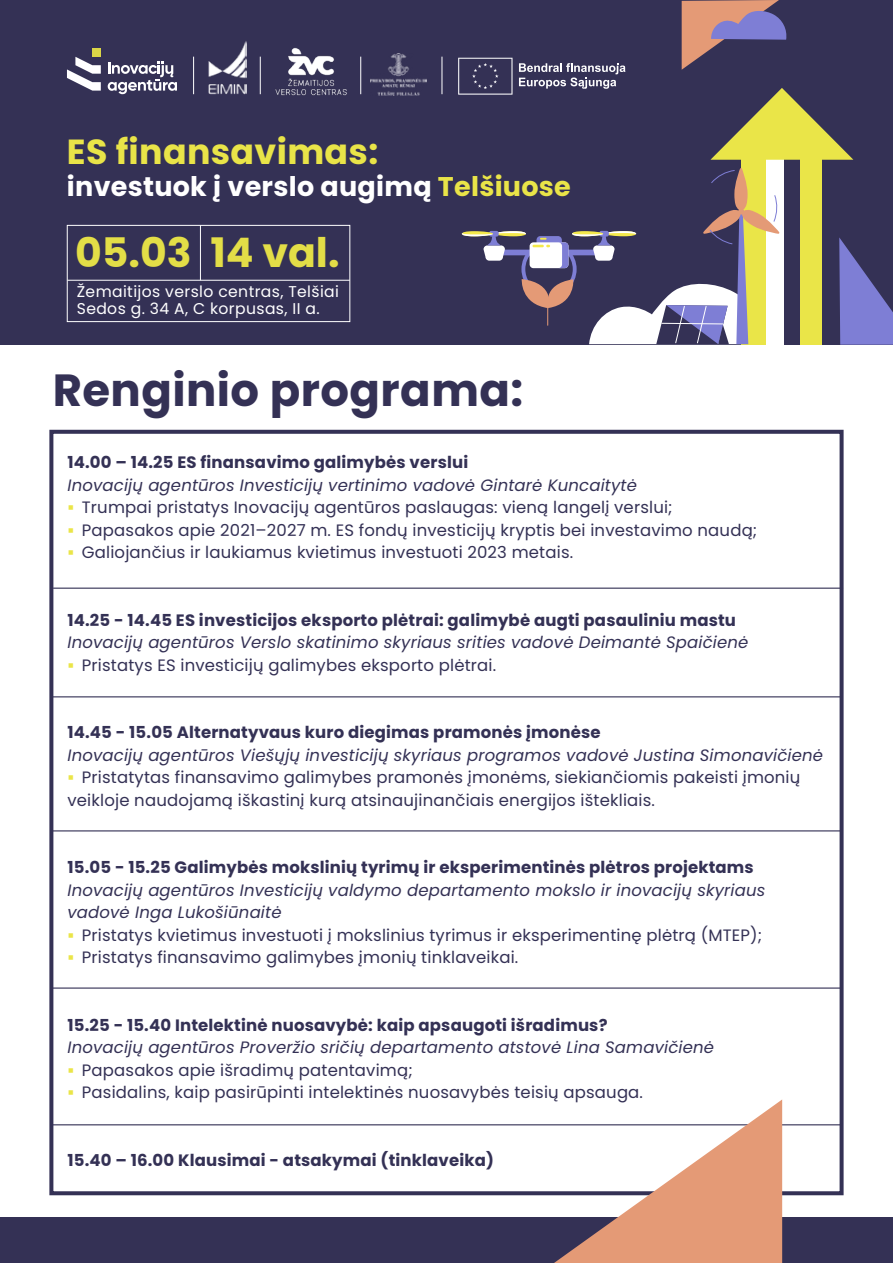
<style>
.page{position:relative;width:893px;height:1263px;background:#fff}
.page>*{position:absolute;margin:0;border:0;box-sizing:border-box;transform-origin:0 0}
.t1{font:700 45px "Poppins";letter-spacing:.01em;color:#343155}
.t2{font:700 40.65px "Poppins";color:#e3de47}
.t3{font:700 34.8px "Poppins";letter-spacing:.01em;color:#e9e448}
.t4{font:700 27px "Poppins";letter-spacing:.01em;color:#fff}
.t5{font:16.5px/22.5px "Poppins";letter-spacing:.01em;color:#343155}
.t6{font:italic 16.5px/22.5px "Poppins";letter-spacing:.01em;color:#343155}
.t7{font:700 16.5px "Poppins";letter-spacing:.01em;color:#343155}
.t8{font:15.6px/16.6px "Poppins";letter-spacing:.025em;color:#fff}
.s1{color:#e9e448}
.s2{color:#eae548}
</style>
<div class="page">
<div style="left:0;top:0;width:893px;height:344px;background:#343155"></div>
<svg style="left:682px;top:0;width:105px;height:70px"></svg>
<div style="left:800px;top:145px;width:22px;height:199px;background:#eae548"></div>
<div style="left:766px;top:145px;width:17px;height:199px;background:#fff"></div>
<div style="left:742px;top:145px;width:24px;height:199px;background:#eae548"></div>
<svg style="left:710px;top:88px;width:143px;height:72px"></svg>
<svg style="left:839px;top:237px;width:54px;height:107px"></svg>
<svg style="left:462px;top:168px;width:317px;height:176px"></svg>
<hr style="left:52px;top:696px;width:790px;height:1px;background:#343155">
<hr style="left:53px;top:588px;width:790px;height:1px;background:#343155">
<hr style="left:53px;top:830px;width:790px;height:1px;background:#343155">
<hr style="left:53px;top:987px;width:790px;height:2px;background:#343155">
<hr style="left:53px;top:1124px;width:790px;height:1px;background:#343155">
<div style="left:0;top:1217px;width:893px;height:46px;background:#343155"></div>
<div style="left:49px;top:430px;width:795px;height:765px;border:4px solid #343155"></div>
<svg style="left:532px;top:1099px;width:250px;height:164px"></svg>
<svg style="left:67px;top:57px;width:34px;height:34px"></svg>
<div style="left:92px;top:48px;width:9px;height:9px;background:#dbd647"></div>
<svg style="left:108px;top:62px;width:69px;height:32px"></svg>
<img style="left:208px;top:41px;width:38px;height:53px">
<img style="left:370px;top:53px;width:56px;height:42px">
<img style="left:275px;top:48px;width:72px;height:48px">
<svg style="left:458px;top:58px;width:54px;height:37px"></svg>
<svg style="left:519px;top:63px;width:106px;height:26px"></svg>
<hr style="left:193px;top:57px;width:1px;height:37px;background:#fff">
<hr style="left:260px;top:57px;width:1px;height:37px;background:#fff">
<hr style="left:360px;top:57px;width:1px;height:37px;background:#fff">
<hr style="left:442px;top:57px;width:1px;height:37px;background:#fff">
<hr style="left:200px;top:225px;width:1px;height:55px;background:#fff">
<div style="left:67px;top:225px;width:283px;height:97px;border:1px solid #fff"></div>
<hr style="left:67px;top:280px;width:283px;height:1px;background:#fff">
<h3 class="t3" style="left:67px;top:131px;width:313px">ES finansavimas:</h3>
<h3 class="t4" style="left:67px;top:171px;width:505px">investuok į verslo augimą <span class="s1">Telšiuose</span></h3>
<h2 class="t2" style="left:75px;top:230px;width:266px">05.03 14 val.</h2>
<p class="t8" style="left:77px;top:283px;width:264px">Žemaitijos verslo centras, Telšiai<br>Sedos g. 34 A, C korpusas, II a.</p>
<h1 class="t1" style="left:53px;top:364px;width:472px">Renginio programa:</h1>
<p class="t7" style="left:67px;top:453px;width:402px">14.00 – 14.25 ES finansavimo galimybės verslui</p>
<p class="t6" style="left:67px;top:474px;width:571px">Inovacijų agentūros Investicijų vertinimo vadovė Gintarė Kuncaitytė</p>
<p class="t5" style="left:67px;top:496px;width:607px"><span class="s2">▪</span> Trumpai pristatys Inovacijų agentūros paslaugas: vieną langelį verslui;</p>
<p class="t5" style="left:67px;top:519px;width:691px"><span class="s2">▪</span> Papasakos apie 2021–2027 m. ES fondų investicijų kryptis bei investavimo naudą;</p>
<p class="t5" style="left:67px;top:541px;width:507px"><span class="s2">▪</span> Galiojančius ir laukiamus kvietimus investuoti 2023 metais.</p>
<p class="t7" style="left:67px;top:610px;width:670px">14.25 - 14.45 ES investicijos eksporto plėtrai: galimybė augti pasauliniu mastu</p>
<p class="t6" style="left:67px;top:631px;width:683px">Inovacijų agentūros Verslo skatinimo skyriaus srities vadovė Deimantė Spaičienė</p>
<p class="t5" style="left:67px;top:654px;width:430px"><span class="s2">▪</span> Pristatys ES investicijų galimybes eksporto plėtrai.</p>
<p class="t7" style="left:67px;top:723px;width:535px">14.45 - 15.05 Alternatyvaus kuro diegimas pramonės įmonėse</p>
<p class="t6" style="left:67px;top:744px;width:757px">Inovacijų agentūros Viešųjų investicijų skyriaus programos vadovė Justina Simonavičienė</p>
<p class="t5" style="left:67px;top:766px;width:734px"><span class="s2">▪</span> Pristatytas finansavimo galimybes pramonės įmonėms, siekiančiomis pakeisti įmonių veikloje naudojamą iškastinį kurą atsinaujinančiais energijos ištekliais.</p>
<p class="t7" style="left:67px;top:858px;width:688px">15.05 - 15.25 Galimybės mokslinių tyrimų ir eksperimentinės plėtros projektams</p>
<p class="t6" style="left:67px;top:879px;width:699px">Inovacijų agentūros Investicijų valdymo departamento mokslo ir inovacijų skyriaus vadovė Inga Lukošiūnaitė</p>
<p class="t5" style="left:67px;top:924px;width:696px"><span class="s2">▪</span> Pristatys kvietimus investuoti į mokslinius tyrimus ir eksperimentinę plėtrą (MTEP);</p>
<p class="t5" style="left:67px;top:946px;width:452px"><span class="s2">▪</span> Pristatys finansavimo galimybes įmonių tinklaveikai.</p>
<p class="t7" style="left:67px;top:1015px;width:542px">15.25 - 15.40 Intelektinė nuosavybė: kaip apsaugoti išradimus?</p>
<p class="t6" style="left:67px;top:1036px;width:648px">Inovacijų agentūros Proveržio sričių departamento atstovė Lina Samavičienė</p>
<p class="t5" style="left:67px;top:1059px;width:347px"><span class="s2">▪</span> Papasakos apie išradimų patentavimą;</p>
<p class="t5" style="left:67px;top:1081px;width:577px"><span class="s2">▪</span> Pasidalins, kaip pasirūpinti intelektinės nuosavybės teisių apsauga.</p>
<p class="t7" style="left:67px;top:1150px;width:428px">15.40 – 16.00 Klausimai - atsakymai (tinklaveika)</p>
</div>
